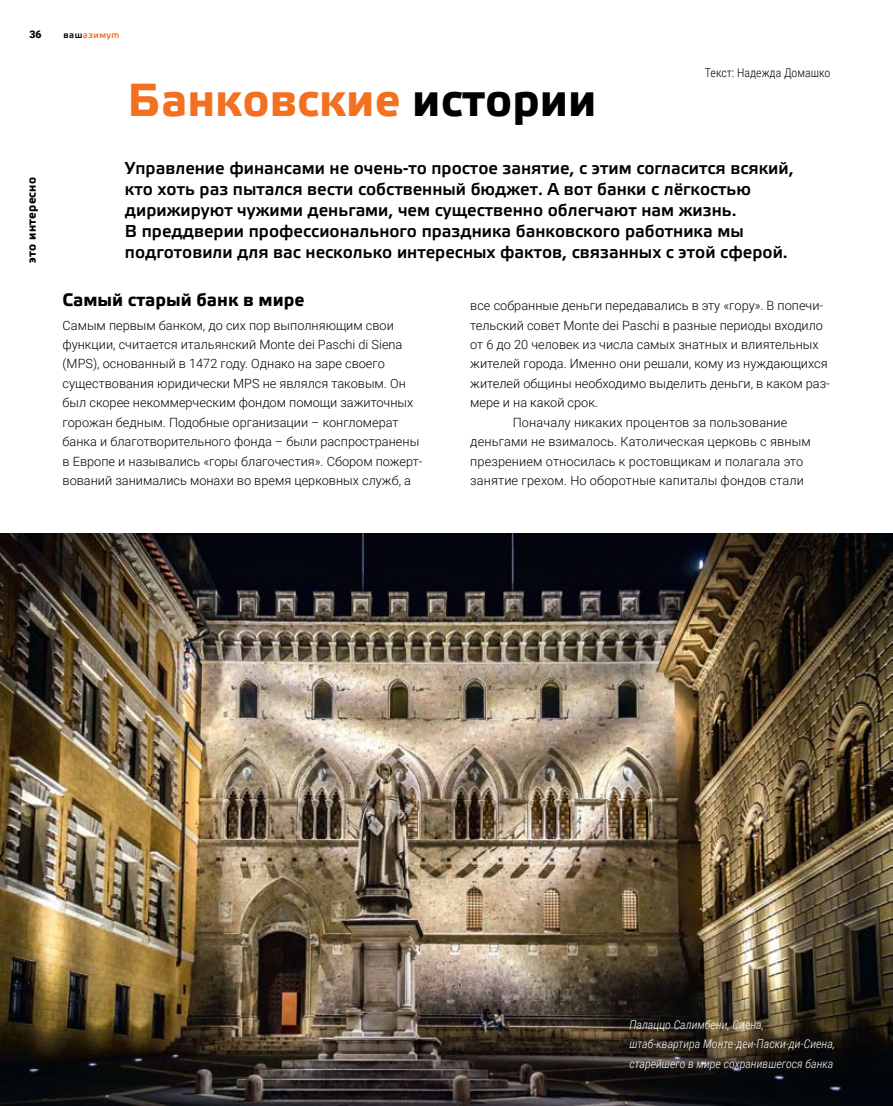
<style>
.page{position:relative;width:893px;height:1106px;background:#fff}
.page>*{position:absolute;margin:0;border:0;box-sizing:border-box;transform-origin:0 0}
.t1{font:700 46.2px "Elektra Text Pro";color:#f37021}
.t2{font:700 18px "Elektra Text Pro";color:#000}
.t3{font:17.25px/21px "Elektra Medium Pro";color:#000}
.t4{font:300 12.75px/19.4px "Roboto";color:#000}
.t5{font:italic 300 12px/19.4px "Roboto Condensed";color:#fff}
.t6{font:300 12px "Roboto Condensed";color:#000}
.t7{font:700 12px "Elektra Text Pro";letter-spacing:.02em;color:#000}
.t8{font:900 10.5px "Roboto";color:#000}
.t9{font:700 9px "Elektra Light Pro";letter-spacing:.05em;color:#f37021}
.s1{color:#000}
</style>
<div class="page">
<img style="left:0;top:533px;width:893px;height:573px">
<p class="t8" style="left:30px;top:27px;width:14px">36</p>
<p class="t9" style="left:64px;top:30px;width:57px"><span class="s1">ваш</span>азимуm</p>
<p class="t6" style="left:705px;top:64px;width:127px">Текст: Надежда Домашко</p>
<p class="t7" style="left:25px;top:263px;width:87px;rotate:-90deg">это интересно</p>
<h1 class="t1" style="left:128px;top:74px;width:471px">Банковские <span class="s1">истории</span></h1>
<p class="t3" style="left:125px;top:158px;width:670px">Управление финансами не очень-то простое занятие, с этим согласится всякий, кто хоть раз пытался вести собственный бюджет. А вот банки с лёгкостью дирижируют чужими деньгами, чем существенно облегчают нам жизнь.<br>В преддверии профессионального праздника банковского работника мы подготовили для вас несколько интересных фактов, связанных с этой сферой.</p>
<p class="t4" style="left:470px;top:295px;width:354px">все собранные деньги передавались в эту «гору». В попечи-</p>
<p class="t4" style="left:470px;top:315px;width:354px">тельский совет Monte dei Paschi в разные периоды входило</p>
<p class="t4" style="left:470px;top:334px;width:350px">от 6 до 20 человек из числа самых знатных и влиятельных</p>
<p class="t4" style="left:470px;top:354px;width:359px">жителей города. Именно они решали, кому из нуждающихся</p>
<p class="t4" style="left:470px;top:373px;width:361px">жителей общины необходимо выделить деньги, в каком раз-</p>
<p class="t4" style="left:470px;top:392px;width:129px">мере и на какой срок.</p>
<p class="t4" style="left:513px;top:412px;width:276px">Поначалу никаких процентов за пользование</p>
<p class="t4" style="left:470px;top:431px;width:342px">деньгами не взималось. Католическая церковь с явным</p>
<p class="t4" style="left:470px;top:451px;width:334px">презрением относилась к ростовщикам и полагала это</p>
<p class="t4" style="left:470px;top:470px;width:335px">занятие грехом. Но оборотные капиталы фондов стали</p>
<h2 class="t2" style="left:63px;top:289px;width:243px">Самый старый банк в мире</h2>
<p class="t4" style="left:63px;top:315px;width:361px">Самым первым банком, до сих пор выполняющим свои функции, считается итальянский Monte dei Paschi di Siena (MPS), основанный в 1472 году. Однако на заре своего существования юридически MPS не являлся таковым. Он был скорее некоммерческим фондом помощи зажиточных горожан бедным. Подобные организации – конгломерат банка и благотворительного фонда – были распространены в Европе и назывались «горы благочестия». Сбором пожерт&shy;вований занимались монахи во время церковных служб, а</p>
<p class="t5" style="left:629px;top:1014px;width:207px">Палаццо Салимбени, Сиена, штаб-квартира Монте-деи-Паски-ди-Сиена, старейшего в мире сохранившегося банка</p>
</div>
